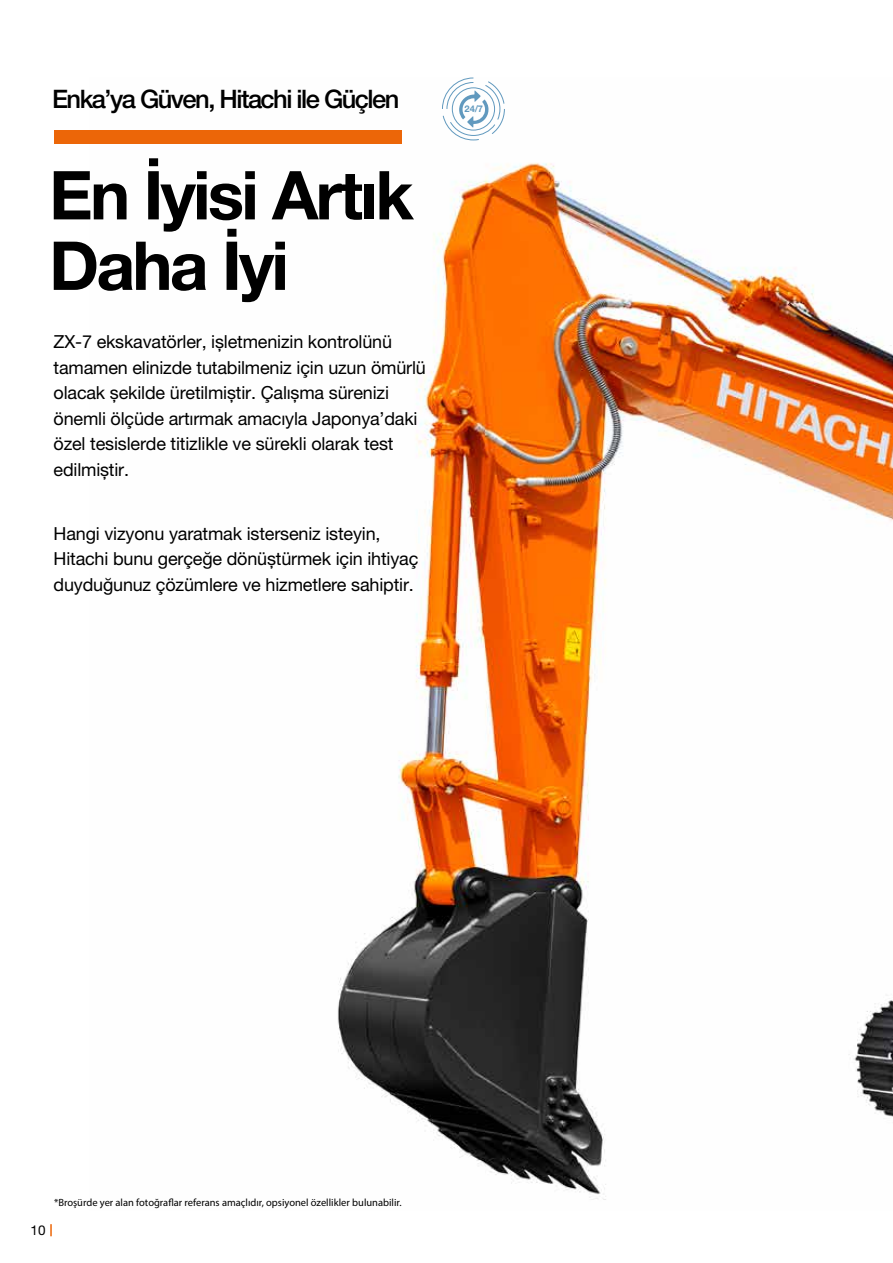
<style>
.page{position:relative;width:893px;height:1263px;background:#fff}
.page>*{position:absolute;margin:0;border:0;box-sizing:border-box;transform-origin:0 0}
.t1{font:700 67.5px/70.5px "Helvetica Neue LT Pro";letter-spacing:-.04em;color:#000}
.t2{font:500 25.5px "Helvetica Neue LT Pro";letter-spacing:-.06em;color:#000}
.t3{font:18px/25.5px "Helvetica Neue LT Pro";letter-spacing:-.01em;color:#000}
.t4{font:13.5px "Helvetica Neue LT Pro";color:#000}
.t5{font:10.5px "Myriad Pro";color:#000}
.t6{font:700 9.3px "Helvetica Neue LT Pro";color:#6199be}
</style>
<div class="page">
<svg style="left:50px;top:1224px;width:2px;height:12px"></svg>
<img style="left:337px;top:162px;width:556px;height:1038px">
<svg style="left:442px;top:77px;width:63px;height:64px"></svg>
<div style="left:54px;top:130px;width:348px;height:14px;background:#ec6608"></div>
<h2 class="t2" style="left:52px;top:83px;width:349px">Enka’ya Güven, Hitachi ile Güçlen</h2>
<h1 class="t1" style="left:49px;top:159px;width:366px">En İyisi Artık<br>Daha İyi</h1>
<p class="t3" style="left:54px;top:329px;width:374px">ZX-7 ekskavatörler, işletmenizin kontrolünü tamamen elinizde tutabilmeniz için uzun ömürlü olacak şekilde üretilmiştir. Çalışma sürenizi önemli ölçüde artırmak amacıyla Japonya’daki özel tesislerde titizlikle ve sürekli olarak test edilmiştir.</p>
<p class="t3" style="left:54px;top:520px;width:366px">Hangi vizyonu yaratmak isterseniz isteyin,<br>Hitachi bunu gerçeğe dönüştürmek için ihtiyaç duyduğunuz çözümlere ve hizmetlere sahiptir.</p>
<p class="t6" style="left:465px;top:103px;width:20px">24/7</p>
<p class="t4" style="left:31px;top:1222px;width:17px">10</p>
<p class="t5" style="left:54px;top:1196px;width:349px">*Broşürde yer alan fotoğraflar referans amaçlıdır, opsiyonel özellikler bulunabilir.</p>
</div>
